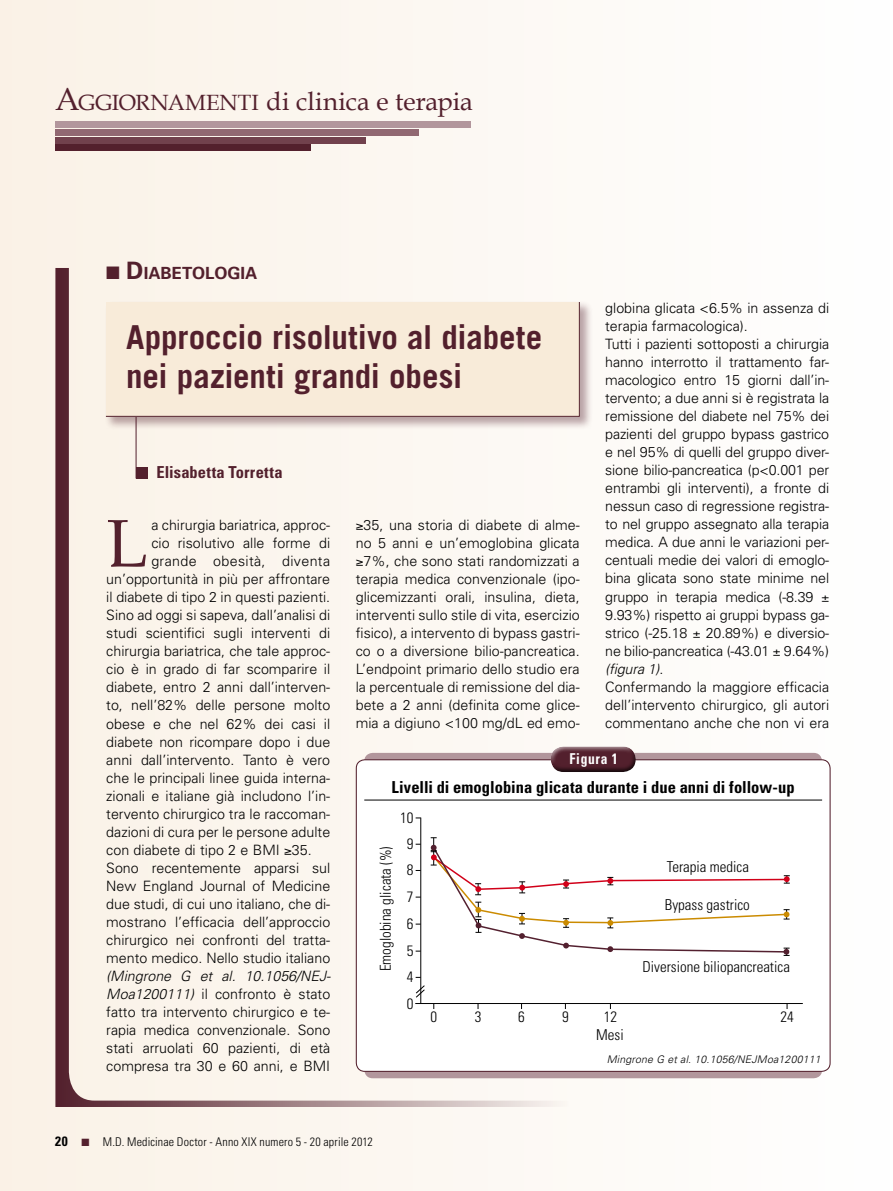
<style>
.page{position:relative;width:893px;height:1191px;background:#fff}
.page>*{position:absolute;margin:0;border:0;box-sizing:border-box;transform-origin:0 0}
.t1{font:67.2px "Book Antiqua";color:#53202d}
.t2{font:700 33px/39px "Trade Gothic";letter-spacing:-.005em;color:#53202d}
.t3{font:25.5px "Book Antiqua";color:#53202d}
.t4{font:700 16.8px "Univers";color:#53202d}
.t5{font:700 condensed 16.5px "Univers";letter-spacing:.005em;color:#000}
.t6{font:700 condensed 16.5px "Univers";letter-spacing:.015em;color:#53202d}
.t7{font:300 condensed 15px "Univers";color:#000}
.t8{font:700 condensed 15px "Univers";letter-spacing:.05em;color:#fff;scale:.9 1}
.t9{font:300 14.25px/18px "Univers";color:#000;text-align:justify}
.t10{font:300 14.25px "Univers";letter-spacing:.025em;color:#000}
.t11{font:300 condensed 12px "Univers";letter-spacing:.015em;color:#000}
.t12{font:italic 300 10.5px "Univers";letter-spacing:.02em;color:#000}
.s1{font-size:31.5px}
.s2{font-size:22.05px}
.s3{font-size:24px}
.s4{font-style:italic}
.s5{font-weight:700;font-size:13.5px}
.s6{color:#53202d}
</style>
<div class="page">
<div style="left:0;top:0;width:893px;height:1191px;background:linear-gradient(to right,#f9f0e5,#fefefe)"></div>
<div style="left:55px;top:268px;width:513px;height:839px;background:#fbf5ed"></div>
<div style="left:55px;top:145px;width:255px;height:6px;background:#53202d"></div>
<div style="left:55px;top:137px;width:311px;height:6px;background:#71414d"></div>
<div style="left:55px;top:129px;width:364px;height:7px;background:#916872"></div>
<div style="left:55px;top:122px;width:416px;height:6px;background:#b2969c"></div>
<hr style="left:892px;top:0;width:1px;height:1191px;background:#f5e4cd">
<svg style="left:364px;top:753px;width:458px;height:325px;background:#a7888f"></svg>
<div style="left:356px;top:760px;width:474px;height:311px;background:#fff;border-radius:9px"></div>
<hr style="left:415px;top:1003px;width:388px;height:1px;background:#000">
<hr style="left:420px;top:817px;width:1px;height:186px;background:#000">
<svg style="left:416px;top:984px;width:9px;height:14px"></svg>
<svg style="left:431px;top:837px;width:359px;height:119px"></svg>
<hr style="left:364px;top:800px;width:458px;height:1px;background:#000">
<div style="left:549px;top:746px;width:87px;height:22px;background:#fff;opacity:.75"></div>
<div style="left:549px;top:747px;width:87px;height:26px;background:#000;opacity:.75"></div>
<hr style="left:136px;top:392px;width:1px;height:86px;background:#53202d">
<div style="left:136px;top:467px;width:11px;height:11px;background:#53202d"></div>
<div style="left:105px;top:301px;width:488px;height:129px;background:#53202d;opacity:.4"></div>
<div style="left:105px;top:301px;width:475px;height:116px;background:#f8ebd9"></div>
<svg style="left:822px;top:595px;width:7px;height:6px"></svg>
<svg style="left:693px;top:631px;width:7px;height:6px"></svg>
<svg style="left:773px;top:649px;width:7px;height:6px"></svg>
<h3 class="t3" style="left:55px;top:86px;width:419px"><span class="s1">A</span><span class="s2">GGIORNAMENTI</span> di clinica e terapia</h3>
<p class="t4" style="left:106px;top:262px;width:153px">■ <span class="s3">D</span>IABETOLOGIA</p>
<p class="t9" style="left:605px;top:299px;width:225px;text-align:left">globina glicata &lt;6.5% in assenza di terapia farmacologica).<br>Tutti i pazienti sottoposti a chirurgia hanno interrotto il trattamento far&shy;macologico entro 15 giorni dall’in&shy;tervento; a due anni si è registrata la remissione del diabete nel 75% dei pazienti del gruppo bypass gastrico e nel 95% di quelli del gruppo diver&shy;sione bilio-pancreatica (p&lt;0.001 per entrambi gli interventi), a fronte di nessun caso di regressione registra&shy;to nel gruppo assegnato alla terapia medica. A due anni le variazioni per&shy;centuali medie dei valori di emoglo&shy;bina glicata sono state minime nel gruppo in terapia medica (-8.39<br>9.93%) rispetto ai gruppi bypass ga&shy;strico (-25.18</p>
<h2 class="t2" style="left:126px;top:317px;width:418px">Approccio risolutivo al diabete nei pazienti grandi obesi</h2>
<p class="t6" style="left:156px;top:462px;width:128px">Elisabetta Torretta</p>
<h1 class="t1" style="left:106px;top:502px;width:43px">L</h1>
<p class="t9" style="left:151px;top:516px;width:180px">a chirurgia bariatrica, approc-</p>
<p class="t9" style="left:356px;top:516px;width:225px">≥35, una storia di diabete di alme&shy;no 5 anni e un’emoglobina glicata ≥7%, che sono stati randomizzati a terapia medica convenzionale (ipo&shy;glicemizzanti orali, insulina, dieta, interventi sullo stile di vita, esercizio fisico), a intervento di bypass gastri&shy;co o a diversione bilio-pancreatica.<br>L’endpoint primario dello studio era la percentuale di remissione del dia&shy;bete a 2 anni (definita come glice&shy;mia a digiuno &lt;100 mg/dL ed emo-</p>
<p class="t9" style="left:151px;top:534px;width:180px">cio risolutivo alle forme di</p>
<p class="t10" style="left:151px;top:553px;width:180px">grande obesità, diventa</p>
<p class="t9" style="left:106px;top:570px;width:225px">un’opportunità in più per affrontare</p>
<p class="t9" style="left:106px;top:588px;width:225px">il diabete di tipo 2 in questi pazienti.</p>
<p class="t9" style="left:106px;top:606px;width:225px">Sino ad oggi si sapeva, dall’analisi di</p>
<p class="t9" style="left:106px;top:624px;width:225px">studi scientifici sugli interventi di</p>
<p class="t9" style="left:106px;top:642px;width:225px">chirurgia bariatrica, che tale approc-</p>
<p class="t9" style="left:106px;top:660px;width:225px">cio è in grado di far scomparire il</p>
<p class="t9" style="left:106px;top:678px;width:225px">diabete, entro 2 anni dall’interven-</p>
<p class="t9" style="left:106px;top:696px;width:225px">to, nell’82% delle persone molto</p>
<p class="t9" style="left:106px;top:714px;width:225px">obese e che nel 62% dei casi il</p>
<p class="t9" style="left:106px;top:732px;width:225px">diabete non ricompare dopo i due</p>
<p class="t9" style="left:106px;top:750px;width:225px">anni dall’intervento. Tanto è vero</p>
<p class="t9" style="left:106px;top:768px;width:225px">che le principali linee guida interna-</p>
<p class="t9" style="left:106px;top:786px;width:225px">zionali e italiane già includono l’in-</p>
<p class="t9" style="left:106px;top:804px;width:225px">tervento chirurgico tra le raccoman-</p>
<p class="t9" style="left:106px;top:822px;width:225px">dazioni di cura per le persone adulte</p>
<p class="t9" style="left:106px;top:840px;width:207px">con diabete di tipo 2 e BMI ≥35.</p>
<p class="t9" style="left:106px;top:858px;width:225px">Sono recentemente apparsi sul</p>
<p class="t9" style="left:106px;top:876px;width:225px">New England Journal of Medicine</p>
<p class="t9" style="left:106px;top:894px;width:225px">due studi, di cui uno italiano, che di-</p>
<p class="t9" style="left:106px;top:912px;width:225px">mostrano l’efficacia dell’approccio</p>
<p class="t9" style="left:106px;top:930px;width:225px">chirurgico nei confronti del tratta-</p>
<p class="t9" style="left:106px;top:948px;width:225px">mento medico. Nello studio italiano</p>
<p class="t9" style="left:106px;top:966px;width:226px"><span class="s4">(Mingrone G et al. 10.1056/NEJ-Moa1200111)</span> il confronto è stato fatto tra intervento chirurgico e te&shy;rapia medica convenzionale. Sono stati arruolati 60 pazienti, di età compresa tra 30 e 60 anni, e BMI</p>
<p class="t9" style="left:605px;top:623px;width:225px;text-align:left;text-indent:101px">20.89%) e diversio&shy;ne bilio-pancreatica (-43.01 9.64%) <span class="s4">(figura 1)</span>.<br>Confermando la maggiore efficacia dell’intervento chirurgico, gli autori commentano anche che non vi era</p>
<p class="t8" style="left:570px;top:750px;width:55px">Figura 1</p>
<p class="t5" style="left:392px;top:777px;width:405px">Livelli di emoglobina glicata durante i due anni di follow-up</p>
<p class="t7" style="left:400px;top:808px;width:15px">10</p>
<p class="t7" style="left:407px;top:834px;width:8px">9</p>
<p class="t7" style="left:377px;top:971px;width:126px;rotate:-90deg">Emoglobina glicata (%)</p>
<p class="t7" style="left:667px;top:858px;width:84px">Terapia medica</p>
<p class="t7" style="left:665px;top:896px;width:86px">Bypass gastrico</p>
<p class="t7" style="left:407px;top:861px;width:8px">8</p>
<p class="t7" style="left:407px;top:887px;width:8px">7</p>
<p class="t7" style="left:407px;top:914px;width:8px">6</p>
<p class="t7" style="left:407px;top:941px;width:8px">5</p>
<p class="t7" style="left:642px;top:957px;width:149px">Diversione biliopancreatica</p>
<p class="t7" style="left:407px;top:968px;width:8px">4</p>
<p class="t7" style="left:407px;top:995px;width:8px">0</p>
<p class="t7" style="left:430px;top:1008px;width:8px">0</p>
<p class="t7" style="left:475px;top:1008px;width:8px">3</p>
<p class="t7" style="left:518px;top:1008px;width:8px">6</p>
<p class="t7" style="left:562px;top:1008px;width:8px">9</p>
<p class="t7" style="left:604px;top:1008px;width:15px">12</p>
<p class="t7" style="left:780px;top:1008px;width:15px">24</p>
<p class="t7" style="left:596px;top:1025px;width:29px">Mesi</p>
<p class="t12" style="left:607px;top:1052px;width:215px">Mingrone G et al. 10.1056/NEJMoa1200111</p>
<p class="t11" style="left:55px;top:1135px;width:319px"><span class="s5">20</span> <span class="s6">■</span> M.D. Medicinae Doctor - Anno XIX numero 5 - 20 aprile 2012</p>
</div>
